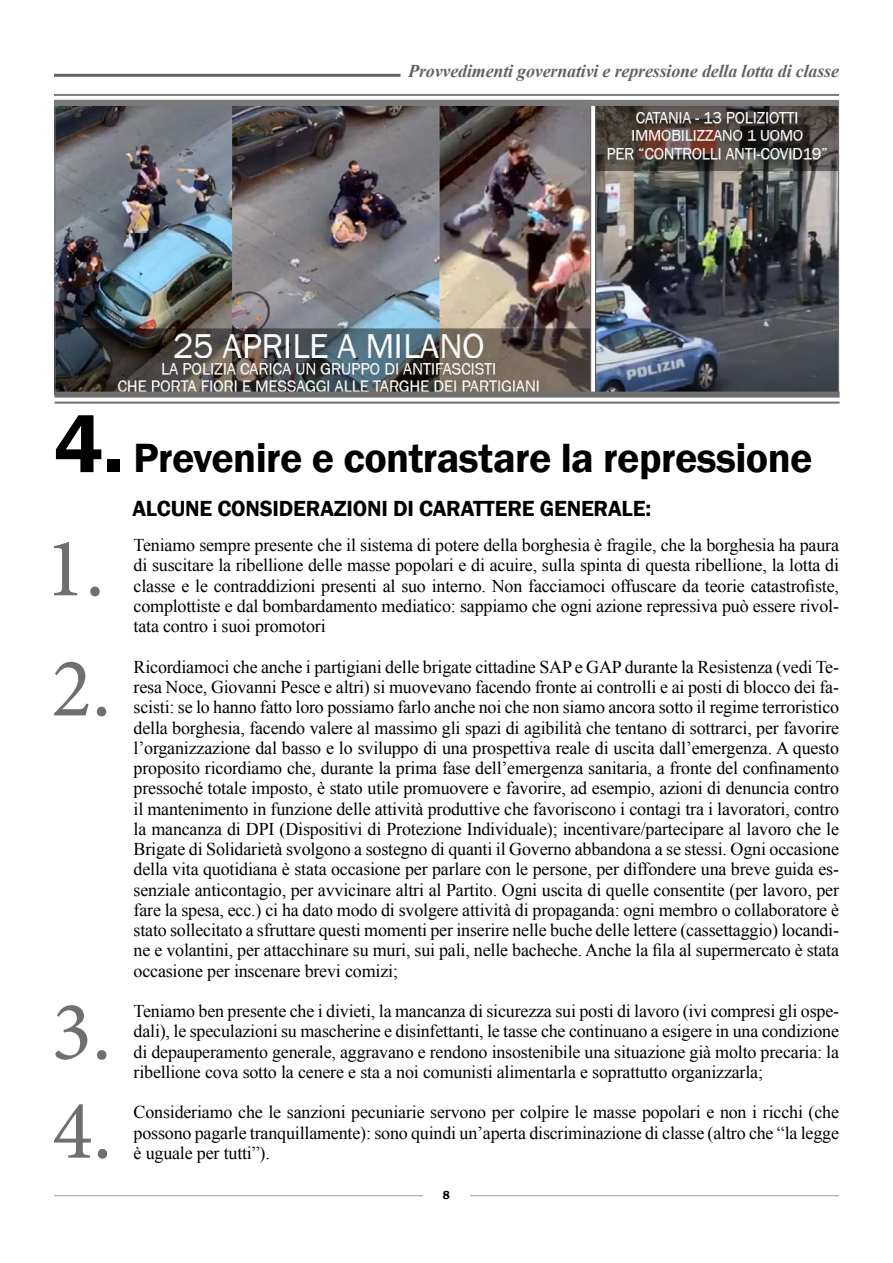
<style>
.page{position:relative;width:893px;height:1263px;background:#fff}
.page>*{position:absolute;margin:0;border:0;box-sizing:border-box;transform-origin:0 0}
.t1{font:84.45px/120.1px "Minion Pro";color:#706f6f}
.t2{font:600 42px "Franklin Gothic";letter-spacing:-.015em;color:#000}
.t3{font:600 22.5px "Franklin Gothic";letter-spacing:-.01em;color:#000}
.t4{font:18px/20.2px "Times New Roman";letter-spacing:-.01em;color:#000;text-align:justify}
.t5{font:italic 700 18px "Times New Roman";letter-spacing:-.01em;color:#646363}
.t6{font:600 12px "Franklin Gothic";color:#000}
.s1{font-size:84px}
</style>
<div class="page">
<hr style="left:54px;top:1195px;width:785px;height:1px;background:#706f6f">
<hr style="left:54px;top:74px;width:347px;height:3px;background:#646363">
<div style="left:423px;top:1191px;width:47px;height:18px;background:#fff"></div>
<img style="left:57px;top:106px;width:532px;height:286px">
<img style="left:597px;top:106px;width:240px;height:286px">
<hr style="left:54px;top:94px;width:785px;height:2px;background:#7c7b7b">
<div style="left:54px;top:100px;width:785px;height:6px;background:#7c7b7b"></div>
<div style="left:55px;top:392px;width:784px;height:6px;background:#706f6f"></div>
<hr style="left:55px;top:402px;width:784px;height:2px;background:#706f6f">
<p class="t5" style="left:408px;top:58px;width:432px">Provvedimenti governativi e repressione della lotta di classe</p>
<h2 class="t2" style="left:54px;top:432px;width:760px"><span class="s1">4.</span> Prevenire e contrastare la repressione</h2>
<p class="t3" style="left:132px;top:495px;width:520px">ALCUNE CONSIDERAZIONI DI CARATTERE GENERALE:</p>
<h1 class="t1" style="left:45px;top:509px;width:68px">1.<br>2.</h1>
<p class="t4" style="left:134px;top:535px;width:707px">Teniamo sempre presente che il sistema di potere della borghesia è fragile, che la borghesia ha paura di suscitare la ribellione delle masse popolari e di acuire, sulla spinta di questa ribellione, la lotta di classe e le contraddizioni presenti al suo interno. Non facciamoci offuscare da teorie catastrofiste, complottiste e dal bombardamento mediatico: sappiamo che ogni azione repressiva può essere rivol&shy;tata contro i suoi promotori</p>
<p class="t4" style="left:134px;top:656px;width:707px">Ricordiamoci che anche i partigiani delle brigate cittadine SAP e GAP durante la Resistenza (vedi Te&shy;resa Noce, Giovanni Pesce e altri) si muovevano facendo fronte ai controlli e ai posti di blocco dei fa&shy;scisti: se lo hanno fatto loro possiamo farlo anche noi che non siamo ancora sotto il regime terroristico della borghesia, facendo valere al massimo gli spazi di agibilità che tentano di sottrarci, per favorire l’organizzazione dal basso e lo sviluppo di una prospettiva reale di uscita dall’emergenza. A questo proposito ricordiamo che, durante la prima fase dell’emergenza sanitaria, a fronte del confinamento pressoché totale imposto, è stato utile promuovere e favorire, ad esempio, azioni di denuncia contro il mantenimento in funzione delle attività produttive che favoriscono i contagi tra i lavoratori, contro la mancanza di DPI (Dispositivi di Protezione Individuale); incentivare/partecipare al lavoro che le Brigate di Solidarietà svolgono a sostegno di quanti il Governo abbandona a se stessi. Ogni occasione della vita quotidiana è stata occasione per parlare con le persone, per diffondere una breve guida es&shy;senziale anticontagio, per avvicinare altri al Partito. Ogni uscita di quelle consentite (per lavoro, per fare la spesa, ecc.) ci ha dato modo di svolgere attività di propaganda: ogni membro o collaboratore è stato sollecitato a sfruttare questi momenti per inserire nelle buche delle lettere (cassettaggio) locandi&shy;ne e volantini, per attacchinare su muri, sui pali, nelle bacheche. Anche la fila al supermercato è stata occasione per inscenare brevi comizi;</p>
<p class="t4" style="left:134px;top:1000px;width:707px">Teniamo ben presente che i divieti, la mancanza di sicurezza sui posti di lavoro (ivi compresi gli ospe&shy;dali), le speculazioni su mascherine e disinfettanti, le tasse che continuano a esigere in una condizione di depauperamento generale, aggravano e rendono insostenibile una situazione già molto precaria: la ribellione cova sotto la cenere e sta a noi comunisti alimentarla e soprattutto organizzarla;</p>
<p class="t4" style="left:134px;top:1102px;width:707px">Consideriamo che le sanzioni pecuniarie servono per colpire le masse popolari e non i ricchi (che possono pagarle tranquillamente): sono quindi un’aperta discriminazione di classe (altro che “la legge è uguale per tutti”).</p>
<h1 class="t1" style="left:52px;top:983px;width:62px;line-height:98.9px">3.<br>4.</h1>
<p class="t6" style="left:443px;top:1188px;width:9px">8</p>
</div>
